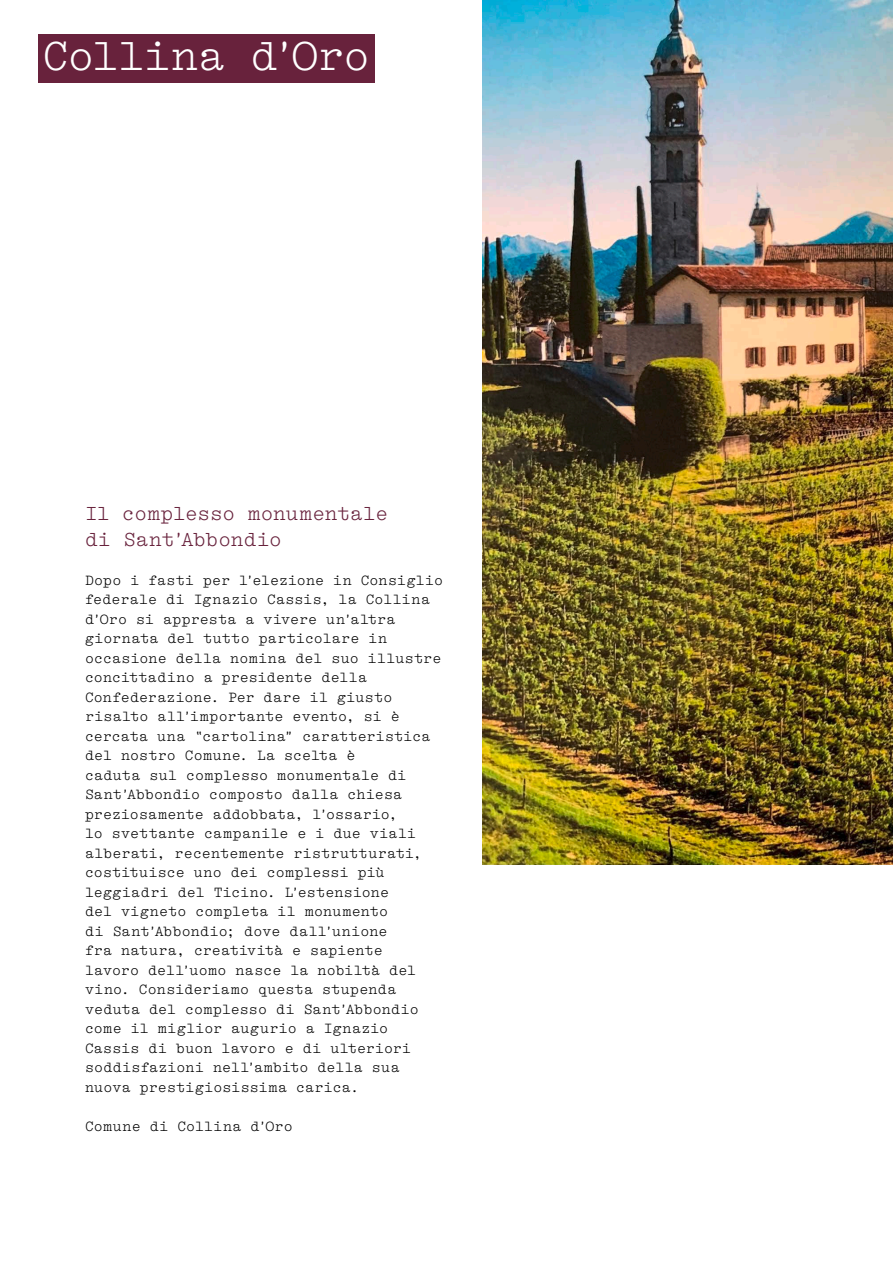
<style>
.page{position:relative;width:893px;height:1263px;background:#fff}
.page>*{position:absolute;margin:0;border:0;box-sizing:border-box;transform-origin:0 0}
.Titel_Ortschaft{font:500 45px "LL Ignazio";letter-spacing:-.02em;color:#fff}
.Ort_Gruss{font:500 21px/25.5px "LL Ignazio";letter-spacing:-.005em;color:#68223c}
.Fliesstext{font:500 15px/19.5px "LL Ignazio";letter-spacing:.01em;color:#000}
</style>
<div class="page">
<img style="left:483px;top:0;width:410px;height:864px">
<div style="left:38px;top:34px;width:337px;height:48px;background:#68223c"></div>
<p class="Titel_Ortschaft" style="left:43px;top:34px;width:329px">Collina d’Oro</p>
<p class="Ort_Gruss" style="left:85px;top:502px;width:304px">Il complesso monumentale di Sant’Abbondio</p>
<p class="Fliesstext" style="left:85px;top:571px;width:359px">Dopo i fasti per l’elezione in Consiglio federale di Ignazio Cassis, la Collina d’Oro si appresta a vivere un’altra giornata del tutto particolare in occasione della nomina del suo illustre concittadino a presidente della Confederazione. Per dare il giusto risalto all’importante evento, si è cercata una “cartolina” caratteristica del nostro Comune. La scelta è<br>caduta sul complesso monumentale di Sant’Abbondio composto dalla chiesa preziosamente addobbata, l’ossario,<br>lo svettante campanile e i due viali alberati, recentemente ristrutturati, costituisce uno dei complessi più leggiadri del Ticino. L’estensione<br>del vigneto completa il monumento<br>di Sant’Abbondio; dove dall’unione<br>fra natura, creatività e sapiente<br>lavoro dell’uomo nasce la nobiltà del vino. Consideriamo questa stupenda veduta del complesso di Sant’Abbondio come il miglior augurio a Ignazio Cassis di buon lavoro e di ulteriori soddisfazioni nell’ambito della sua nuova prestigiosissima carica.</p>
<p class="Fliesstext" style="left:85px;top:1117px;width:209px">Comune di Collina d’Oro</p>
</div>
